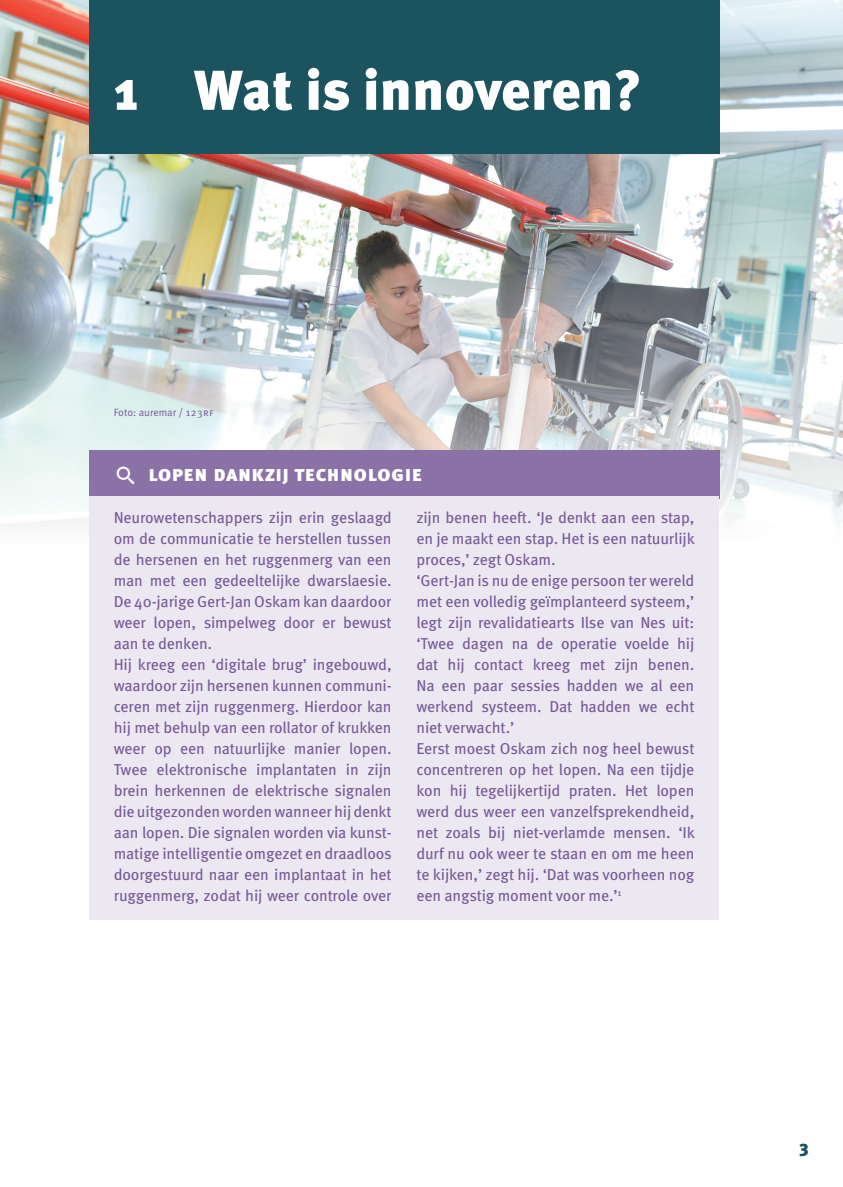
<style>
.page{position:relative;width:843px;height:1187px;background:#fff}
.page>*{position:absolute;margin:0;border:0;box-sizing:border-box;transform-origin:0 0}
.t1{font:900 56px "Meta Pro";letter-spacing:-.005em;color:#fff}
.t2{font:900 21px "Meta Pro";letter-spacing:.015em;color:#fff}
.t3{font:900 17.5px "Meta Pro";color:#1b535e}
.t4{font:15.75px/21px "Meta Pro";letter-spacing:-.01em;color:#765996}
.t5{font:10.5px "Meta Pro Norm";color:#765996}
</style>
<div class="page">
<img style="left:0;top:0;width:843px;height:528px">
<div style="left:89px;top:0;width:630px;height:153px;background:#1b535e"></div>
<div style="left:89px;top:450px;width:630px;height:49px;background:#8b72a6"></div>
<div style="left:89px;top:496px;width:327px;height:172px;background:#ebe8f1"></div>
<div style="left:89px;top:643px;width:327px;height:277px;background:#ebe8f1"></div>
<div style="left:391px;top:496px;width:328px;height:88px;background:#ebe8f1"></div>
<div style="left:391px;top:559px;width:328px;height:193px;background:#ebe8f1"></div>
<div style="left:391px;top:727px;width:328px;height:193px;background:#ebe8f1"></div>
<h1 class="t1" style="left:114px;top:46px;width:529px">1 Wat is innoveren?</h1>
<p class="t5" style="left:114px;top:405px;width:102px">Foto: auremar / 123RF</p>
<h2 class="t2" style="left:148px;top:457px;width:275px">lopen dankZij technologie</h2>
<p class="t4" style="left:114px;top:506px;width:279px">Neurowetenschappers zijn erin geslaagd om de communicatie te herstellen tussen de hersenen en het ruggenmerg van een man met een gedeeltelijke dwarslaesie.<br>De 40-jarige Gert-Jan Oskam kan daardoor weer lopen, simpelweg door er bewust aan te denken.<br>Hij kreeg een ‘digitale brug’ ingebouwd, waardoor zijn hersenen kunnen communi&shy;ceren met zijn ruggenmerg. Hierdoor kan hij met behulp van een rollator of krukken weer op een natuurlijke manier lopen.<br>Twee elektronische implantaten in zijn brein herkennen de elektrische signalen die uitgezonden worden wanneer hij denkt aan lopen. Die signalen worden via kunst&shy;matige intelligentie omgezet en draadloos doorgestuurd naar een implantaat in het ruggenmerg, zodat hij weer controle over</p>
<p class="t4" style="left:416px;top:506px;width:280px">zijn benen heeft. ‘Je denkt aan een stap, en je maakt een stap. Het is een natuurlijk proces,’ zegt Oskam.<br>‘Gert-Jan is nu de enige persoon ter wereld met een volledig geïmplanteerd systeem,’ legt zijn revalidatiearts Ilse van Nes uit: ‘Twee dagen na de operatie voelde hij dat hij contact kreeg met zijn benen.<br>Na een paar sessies hadden we al een werkend systeem. Dat hadden we echt niet verwacht.’<br>Eerst moest Oskam zich nog heel bewust concentreren op het lopen. Na een tijdje kon hij tegelijkertijd praten. Het lopen werd dus weer een vanzelfsprekendheid, net zoals bij niet-verlamde mensen. ‘Ik durf nu ook weer te staan en om me heen te kijken,’ zegt hij. ‘Dat was voorheen nog een angstig moment voor me.’<sup>1</sup></p>
<p class="t3" style="left:799px;top:1133px;width:11px">3</p>
</div>
